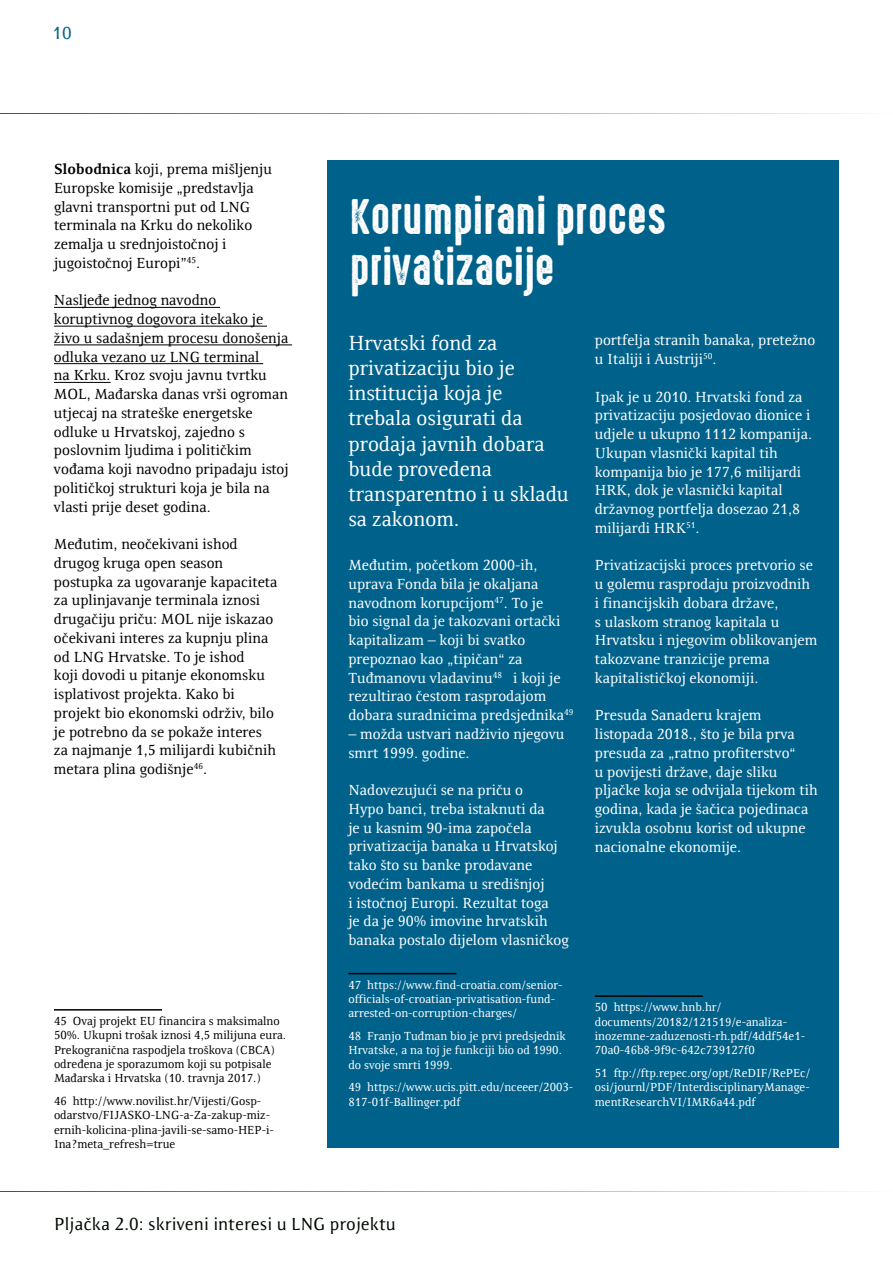
<style>
.page{position:relative;width:893px;height:1263px;background:#fff}
.page>*{position:absolute;margin:0;border:0;box-sizing:border-box;transform-origin:0 0}
.t1{font:45px/51px "High Voltage Rough";color:#fff}
.t2{font:21px/25.2px "Resavska BG";color:#fff}
.t3{font:18px "Resavska BG Sans";color:#010b02}
.t4{font:18px "Resavska BG Sans";color:#00628b}
.t5{font:15px/18.8px "Resavska BG";color:#fff}
.t6{font:15px/18.8px "Resavska BG";color:#000}
.t7{font:12px/14.4px "Resavska BG";color:#fff}
.t8{font:12px/14.4px "Resavska BG";color:#000}
.s1{font-weight:700}
</style>
<div class="page">
<hr style="left:0;top:113px;width:893px;height:1px;background:#00628b">
<hr style="left:0;top:1191px;width:893px;height:1px;background:#00628b">
<div style="left:327px;top:161px;width:512px;height:987px;background:#00628b"></div>
<hr style="left:595px;top:995px;width:108px;height:2px;background:#000">
<hr style="left:54px;top:307px;width:166px;height:1px;background:#000">
<hr style="left:54px;top:326px;width:213px;height:1px;background:#000">
<hr style="left:54px;top:345px;width:238px;height:1px;background:#000">
<hr style="left:54px;top:363px;width:209px;height:1px;background:#000">
<hr style="left:54px;top:382px;width:57px;height:1px;background:#000">
<hr style="left:54px;top:1009px;width:108px;height:1px;background:#000">
<hr style="left:348px;top:973px;width:108px;height:1px;background:#000">
<p class="t4" style="left:52px;top:23px;width:21px">10</p>
<p class="t6" style="left:54px;top:160px;width:219px"><span class="s1">Slobodnica</span> koji, prema mišljenju<br>Europske komisije „predstavlja glavni transportni put od LNG terminala na Krku do nekoliko zemalja u srednjoistočnoj i jugoistočnoj Europi”<sup>45</sup>.</p>
<p class="t6" style="left:54px;top:291px;width:236px">Nasljeđe jednog navodno koruptivnog dogovora itekako je živo u sadašnjem procesu donošenja odluka vezano uz LNG terminal<br>na Krku. Kroz svoju javnu tvrtku<br>MOL, Mađarska danas vrši ogroman utjecaj na strateške energetske odluke u Hrvatskoj, zajedno s poslovnim ljudima i političkim vođama koji navodno pripadaju istoj političkoj strukturi koja je bila na vlasti prije deset godina.</p>
<p class="t6" style="left:54px;top:535px;width:225px">Međutim, neočekivani ishod drugog kruga open season postupka za ugovaranje kapaciteta za uplinjavanje terminala iznosi drugačiju priču: MOL nije iskazao očekivani interes za kupnju plina od LNG Hrvatske. To je ishod<br>koji dovodi u pitanje ekonomsku isplativost projekta. Kako bi projekt bio ekonomski održiv, bilo je potrebno da se pokaže interes za najmanje 1,5 milijardi kubičnih metara plina godišnje<sup>46</sup>.</p>
<p class="t8" style="left:54px;top:1013px;width:234px">45 Ovaj projekt EU financira s maksimalno 50%. Ukupni trošak iznosi 4,5 milijuna eura.<br>Prekogranična raspodjela troškova (CBCA) određena je sporazumom koji su potpisale Mađarska i Hrvatska (10. travnja 2017.)</p>
<p class="t8" style="left:54px;top:1094px;width:221px">46 http://www.novilist.hr/Vijesti/Gosp&shy;odarstvo/FIJASKO-LNG-a-Za-zakup-miz&shy;ernih-kolicina-plina-javili-se-samo-HEP-i-Ina?meta_refresh=true</p>
<h1 class="t1" style="left:350px;top:193px;width:318px">Korumpirani proces privatizacije</h1>
<h2 class="t2" style="left:348px;top:330px;width:222px">Hrvatski fond za privatizaciju bio je institucija koja je trebala osigurati da prodaja javnih dobara bude provedena transparentno i u skladu sa zakonom.</h2>
<p class="t5" style="left:348px;top:556px;width:227px">Međutim, početkom 2000-ih, uprava Fonda bila je okaljana navodnom korupcijom<sup>47</sup>. To je<br>bio signal da je takozvani ortački kapitalizam – koji bi svatko prepoznao kao „tipičan“ za<br>Tuđmanovu vladavinu<sup>48</sup> i koji je rezultirao čestom rasprodajom dobara suradnicima predsjednika<sup>49</sup></p>
<p class="t5" style="left:348px;top:724px;width:218px">– možda ustvari nadživio njegovu smrt 1999. godine.</p>
<p class="t5" style="left:348px;top:781px;width:222px">Nadovezujući se na priču o<br>Hypo banci, treba istaknuti da<br>je u kasnim 90-ima započela privatizacija banaka u Hrvatskoj tako što su banke prodavane vodećim bankama u središnjoj<br>i istočnoj Europi. Rezultat toga<br>je da je 90% imovine hrvatskih banaka postalo dijelom vlasničkog</p>
<p class="t7" style="left:348px;top:977px;width:216px">47 https://www.find-croatia.com/senior&shy;officials-of-croatian-privatisation-fund&shy;arrested-on-corruption-charges/</p>
<p class="t7" style="left:348px;top:1029px;width:219px">48 Franjo Tuđman bio je prvi predsjednik<br>Hrvatske, a na toj je funkciji bio od 1990. do svoje smrti 1999.</p>
<p class="t7" style="left:348px;top:1080px;width:226px">49 https://www.ucis.pitt.edu/nceeer/2003-<br>817-01f-Ballinger.pdf</p>
<p class="t5" style="left:595px;top:331px;width:222px">portfelja stranih banaka, pretežno u Italiji i Austriji<sup>50</sup>.</p>
<p class="t5" style="left:595px;top:387px;width:219px">Ipak je u 2010. Hrvatski fond za privatizaciju posjedovao dionice i udjele u ukupno 1112 kompanija.<br>Ukupan vlasnički kapital tih kompanija bio je 177,6 milijardi<br>HRK, dok je vlasnički kapital državnog portfelja dosezao 21,8 milijardi HRK<sup>51</sup>.</p>
<p class="t5" style="left:595px;top:556px;width:224px">Privatizacijski proces pretvorio se u golemu rasprodaju proizvodnih i financijskih dobara države,<br>s ulaskom stranog kapitala u<br>Hrvatsku i njegovim oblikovanjem takozvane tranzicije prema kapitalističkoj ekonomiji.</p>
<p class="t5" style="left:595px;top:706px;width:224px">Presuda Sanaderu krajem listopada 2018., što je bila prva presuda za „ratno profiterstvo“<br>u povijesti države, daje sliku pljačke koja se odvijala tijekom tih godina, kada je šačica pojedinaca izvukla osobnu korist od ukupne nacionalne ekonomije.</p>
<p class="t7" style="left:595px;top:1000px;width:212px">50 https://www.hnb.hr/ documents/20182/121519/e-analiza&shy;inozemne-zaduzenosti-rh.pdf/4ddf54e1- 70a0-46b8-9f9c-642c739127f0</p>
<p class="t7" style="left:595px;top:1065px;width:217px;text-align:justify">51 ftp://ftp.repec.org/opt/ReDIF/RePEc/ osi/journl/PDF/InterdisciplinaryManage&shy;mentResearchVI/IMR6a44.pdf</p>
<p class="t3" style="left:54px;top:1213px;width:343px">Pljačka 2.0: skriveni interesi u LNG projektu</p>
</div>
